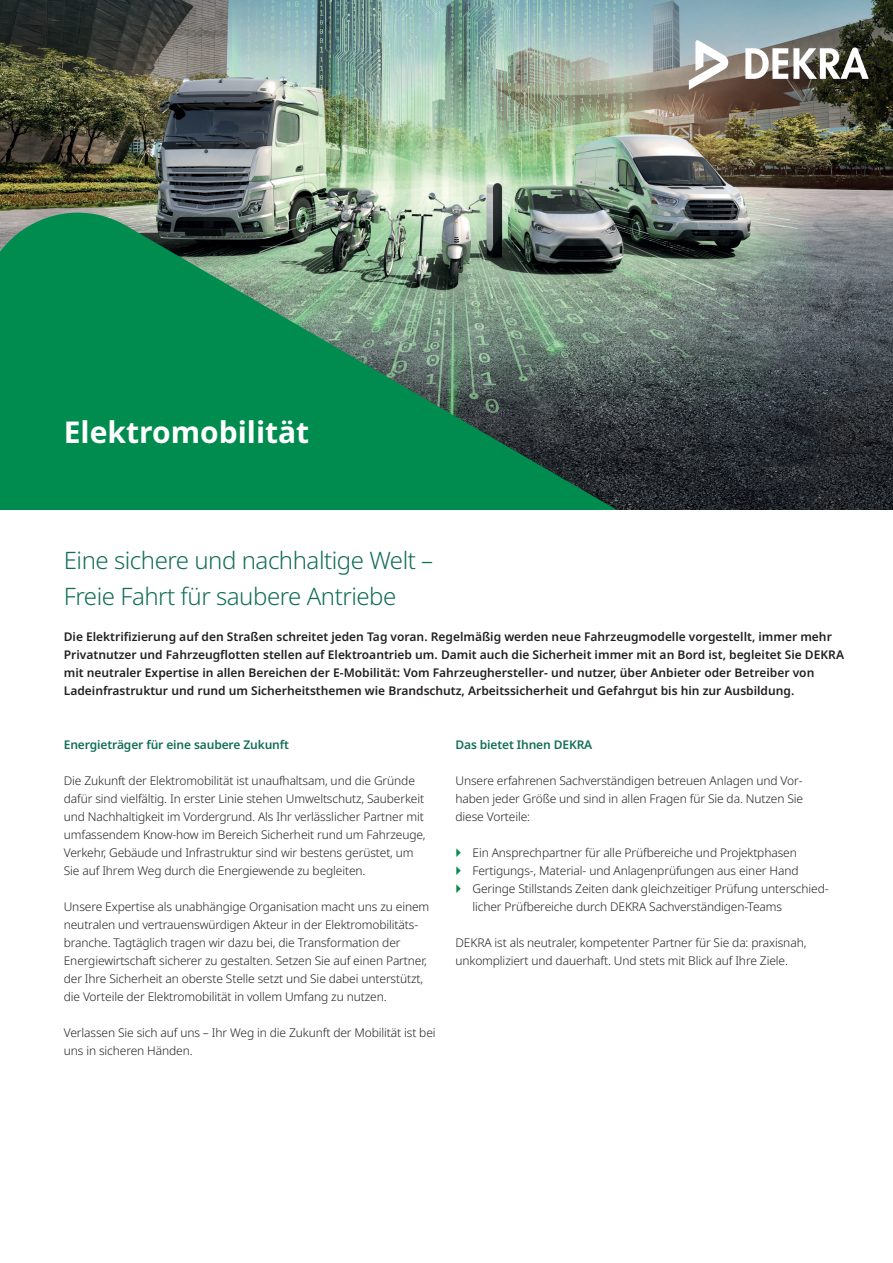
<style>
.page{position:relative;width:893px;height:1263px;background:#fff}
.page>*{position:absolute;margin:0;border:0;box-sizing:border-box;transform-origin:0 0}
.t1{font:700 30px "Noto Sans";color:#fff}
.t2{font:300 24px/36px "Noto Sans";letter-spacing:-.02em;color:#136f57}
.t3{font:300 12px/18px "Noto Sans";letter-spacing:-.01em;color:#231f20}
.t4{font:600 12px/18px "Noto Sans";color:#231f20}
.t5{font:600 12px "Noto Sans";letter-spacing:-.01em;color:#136f57}
</style>
<div class="page">
<img style="left:0;top:0;width:893px;height:510px">
<svg style="left:0;top:188px;width:692px;height:322px;background:#35815d"></svg>
<svg style="left:745px;top:47px;width:124px;height:32px"></svg>
<svg style="left:689px;top:40px;width:39px;height:50px"></svg>
<h1 class="t1" style="left:64px;top:415px;width:247px">Elektromobilität</h1>
<h2 class="t2" style="left:64px;top:542px;width:371px">Eine sichere und nachhaltige Welt –<br>Freie Fahrt für saubere Antriebe</h2>
<p class="t4" style="left:64px;top:628px;width:782px">Die Elektrifizierung auf den Straßen schreitet jeden Tag voran. Regelmäßig werden neue Fahrzeugmodelle vorgestellt, immer mehr Privatnutzer und Fahrzeugflotten stellen auf Elektroantrieb um. Damit auch die Sicherheit immer mit an Bord ist, begleitet Sie DEKRA mit neutraler Expertise in allen Bereichen der E-Mobilität: Vom Fahrzeughersteller- und nutzer, über Anbieter oder Betreiber von Ladeinfrastruktur und rund um Sicherheitsthemen wie Brandschutz, Arbeitssicherheit und Gefahrgut bis hin zur Ausbildung.</p>
<p class="t5" style="left:64px;top:738px;width:227px">Energieträger für eine saubere Zukunft</p>
<p class="t3" style="left:64px;top:772px;width:363px">Die Zukunft der Elektromobilität ist unaufhaltsam, und die Gründe dafür sind vielfältig. In erster Linie stehen Umweltschutz, Sauberkeit und Nachhaltigkeit im Vordergrund. Als Ihr verlässlicher Partner mit umfassendem Know-how im Bereich Sicherheit rund um Fahrzeuge, Verkehr, Gebäude und Infrastruktur sind wir bestens gerüstet, um Sie auf Ihrem Weg durch die Energiewende zu begleiten.</p>
<p class="t3" style="left:64px;top:898px;width:367px">Unsere Expertise als unabhängige Organisation macht uns zu einem neutralen und vertrauenswürdigen Akteur in der Elektromobilitäts&shy;branche. Tagtäglich tragen wir dazu bei, die Transformation der Energiewirtschaft sicherer zu gestalten. Setzen Sie auf einen Partner, der Ihre Sicherheit an oberste Stelle setzt und Sie dabei unterstützt, die Vorteile der Elektromobilität in vollem Umfang zu nutzen.</p>
<p class="t3" style="left:64px;top:1024px;width:373px">Verlassen Sie sich auf uns – Ihr Weg in die Zukunft der Mobilität ist bei uns in sicheren Händen.</p>
<p class="t5" style="left:455px;top:738px;width:138px">Das bietet Ihnen DEKRA</p>
<p class="t3" style="left:455px;top:772px;width:349px;text-align:justify">Unsere erfahrenen Sachverständigen betreuen Anlagen und Vor&shy;haben jeder Größe und sind in allen Fragen für Sie da. Nutzen Sie diese Vorteile:</p>
<p class="t3" style="left:472px;top:844px;width:358px">Ein Ansprechpartner für alle Prüfbereiche und Projektphasen Fertigungs-, Material- und Anlagenprüfungen aus einer Hand Geringe Stillstands Zeiten dank gleichzeitiger Prüfung unterschied&shy;licher Prüfbereiche durch DEKRA Sachverständigen-Teams</p>
<p class="t3" style="left:455px;top:934px;width:352px">DEKRA ist als neutraler, kompetenter Partner für Sie da: praxisnah, unkompliziert und dauerhaft. Und stets mit Blick auf Ihre Ziele.</p>
</div>
